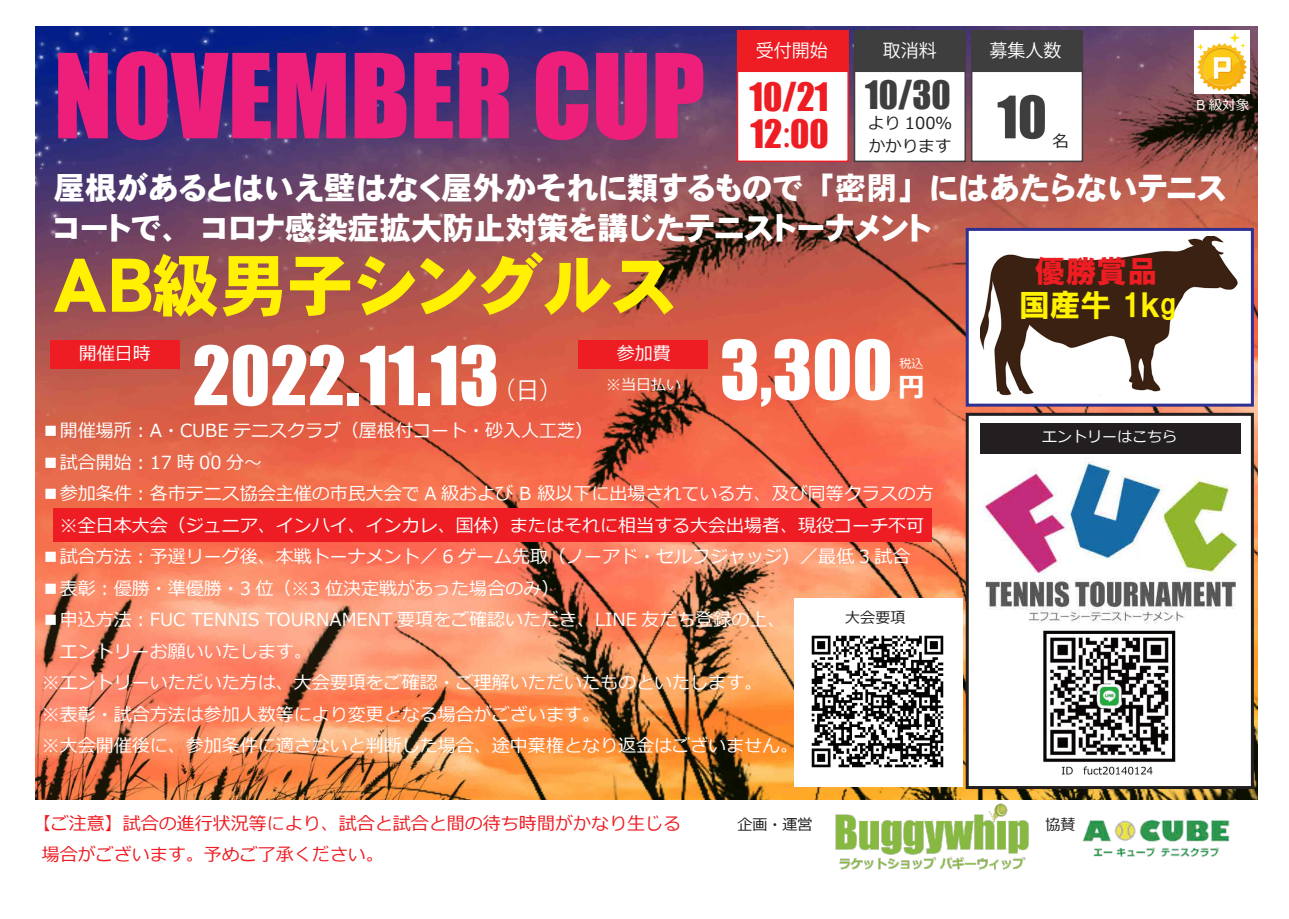
<style>
.page{position:relative;width:1289px;height:919px;background:#fff}
.page>*{position:absolute;margin:0;border:0;box-sizing:border-box;transform-origin:0 0}
.t1{font:108px "Impact";color:#ee1e7b}
.t2{font:75px "Impact";color:#fff}
.t3{font:67.5px "HGP Heisei Kakugothictai W9";color:#fff101}
.t4{font:54px "Impact";color:#3e3e3f}
.t5{font:36px/36.9px "Impact";color:#ee1d23}
.t6{font:36px "Impact";color:#3e3e3f}
.t7{font:31.5px/40.7px "HGP Heisei Kakugothictai W9";color:#fff}
.t8{font:30.75px "HGP Soei Kakugothic UB";color:#fff101}
.t9{font:30.75px "HGP Soei Kakugothic UB";color:#ee1d23}
.t10{font:700 27px "Meiryo";color:#fff}
.t11{font:24px "Koz Go Pr 6 N";color:#fff}
.t12{font:18px/31.5px "Meiryo";color:#fff;text-align:center}
.t13{font:18px/31.5px "Meiryo";color:#ee1d23}
.t14{font:18px "Koz Go Pr 6 N";color:#fff}
.t15{font:16.5px/22.5px "Meiryo";color:#231f20}
.t16{font:15px "Meiryo";color:#fff}
.t17{font:15px "Meiryo";color:#231f20}
.t18{font:13.5px "Meiryo";color:#fff}
.t19{font:12px "Meiryo";color:#fff}
.s1{font-family:"Koz Go Pr 6 N"}
</style>
<div class="page">
<img style="left:36px;top:26px;width:1221px;height:773px">
<div style="left:577px;top:340px;width:130px;height:28px;background:#ee1d23"></div>
<img style="left:835px;top:803px;width:194px;height:68px">
<img style="left:1082px;top:819px;width:148px;height:38px">
<div style="left:50px;top:340px;width:130px;height:28px;background:#ee1d23"></div>
<div style="left:965px;top:413px;width:288px;height:376px;background:#fff;border:3px solid #231f20"></div>
<div style="left:980px;top:423px;width:260px;height:31px;background:#231f20"></div>
<img style="left:1194px;top:31px;width:55px;height:63px">
<div style="left:965px;top:228px;width:288px;height:178px;background:#fff;border:3px solid #2e3092"></div>
<img style="left:980px;top:236px;width:258px;height:160px">
<div style="left:1166px;top:386px;width:75px;height:11px;background:#fff"></div>
<img style="left:1043px;top:630px;width:133px;height:145px">
<img style="left:983px;top:461px;width:254px;height:163px">
<div style="left:853px;top:30px;width:112px;height:42px;background:#3e3e3f"></div>
<div style="left:737px;top:30px;width:112px;height:42px;background:#ee1d23"></div>
<div style="left:794px;top:598px;width:168px;height:188px;background:#fff"></div>
<img style="left:811px;top:635px;width:133px;height:133px">
<div style="left:736px;top:71px;width:113px;height:91px;background:#fff;border:2px solid #ee1d23"></div>
<div style="left:853px;top:71px;width:113px;height:91px;background:#fff;border:2px solid #3e3e3f"></div>
<div style="left:971px;top:30px;width:112px;height:42px;background:#3e3e3f"></div>
<div style="left:970px;top:71px;width:113px;height:91px;background:#fff;border:2px solid #3e3e3f"></div>
<div style="left:54px;top:508px;width:877px;height:33px;background:#ee1d23"></div>
<h1 class="t1" style="left:54px;top:12px;width:653px">NOVEMBER CUP</h1>
<p class="t14" style="left:755px;top:40px;width:73px">受付開始</p>
<p class="t14" style="left:882px;top:40px;width:55px">取消料</p>
<h3 class="t5" style="left:749px;top:77px;width:81px">10/21<br>12<span class="s1">:</span>00</h3>
<h3 class="t6" style="left:865px;top:67px;width:87px">10/30</h3>
<p class="t15" style="left:867px;top:113px;width:86px">より 100％かかります</p>
<p class="t14" style="left:989px;top:40px;width:73px">募集人数</p>
<h3 class="t4" style="left:997px;top:75px;width:51px">10</h3>
<p class="t15" style="left:1052px;top:131px;width:18px">名</p>
<p class="t18" style="left:1196px;top:96px;width:54px">B 級対象</p>
<h3 class="t7" style="left:54px;top:167px;width:1174px">屋根があるとはいえ壁はなく屋外かそれに類するもので「密閉」にはあたらないテニスコートで、コロナ感染症拡大防止対策を講じたテニストーナメント</h3>
<h3 class="t3" style="left:53px;top:251px;width:624px">ＡＢ級男子シングルス</h3>
<p class="t12" style="left:79px;top:339px;width:73px">開催日時</p>
<h2 class="t2" style="left:192px;top:317px;width:308px">2022.11.13</h2>
<h3 class="t11" style="left:491px;top:377px;width:73px">（日）</h3>
<p class="t12" style="left:616px;top:339px;width:55px">参加費</p>
<p class="t16" style="left:606px;top:373px;width:76px">※当日払い</p>
<h2 class="t2" style="left:720px;top:311px;width:174px">3,300</h2>
<p class="t19" style="left:899px;top:355px;width:25px">税込</p>
<h3 class="t10" style="left:897px;top:368px;width:28px">円</h3>
<p class="t12" style="left:42px;top:415px;width:553px">■開催場所︓A・CUBE テニスクラブ（屋根付コート・砂入人工芝）</p>
<p class="t12" style="left:42px;top:447px;width:222px">■試合開始︓17 時 00 分～</p>
<p class="t12" style="left:42px;top:478px;width:893px">■参加条件︓各市テニス協会主催の市民大会で A 級および B 級以下に出場されている方、及び同等クラスの方※全日本大会（ジュニア、インハイ、インカレ、国体）またはそれに相当する大会出場者、現役コーチ不可</p>
<p class="t12" style="left:42px;top:541px;width:870px">■試合方法︓予選リーグ後、本戦トーナメント／ 6 ゲーム先取（ノーアド・セルフジャッジ）／最低 3 試合</p>
<p class="t12" style="left:42px;top:573px;width:519px">■表彰︓優勝・準優勝・3 位（※3 位決定戦があった場合のみ）</p>
<p class="t12" style="left:42px;top:604px;width:758px;text-align:left">■申込方法︓FUC TENNIS TOURNAMENT 要項をご確認いただき、LINE 友だち登録の上、　エントリーお願いいたします。<br>※エントリーいただいた方は、大会要項をご確認・ご理解いただいたものといたします。<br>※表彰・試合方法は参加人数等により変更となる場合がございます。<br>※大会開催後に、参加条件に適さないと判断した場合、途中棄権となり返金はございません。</p>
<p class="t17" style="left:845px;top:606px;width:61px">大会要項</p>
<h3 class="t9" style="left:1034px;top:255px;width:125px">優勝賞品</h3>
<h3 class="t8" style="left:1019px;top:290px;width:159px">国産牛 1ｋg</h3>
<p class="t16" style="left:1042px;top:426px;width:136px">エントリーはこちら</p>
<p class="t13" style="left:42px;top:808px;width:640px;text-indent:-9px">【ご注意】試合の進行状況等により、試合と試合と間の待ち時間がかなり生じる場合がございます。予めご了承ください。</p>
<p class="t17" style="left:737px;top:813px;width:76px">企画・運営</p>
<p class="t17" style="left:1045px;top:813px;width:31px">協賛</p>
</div>
